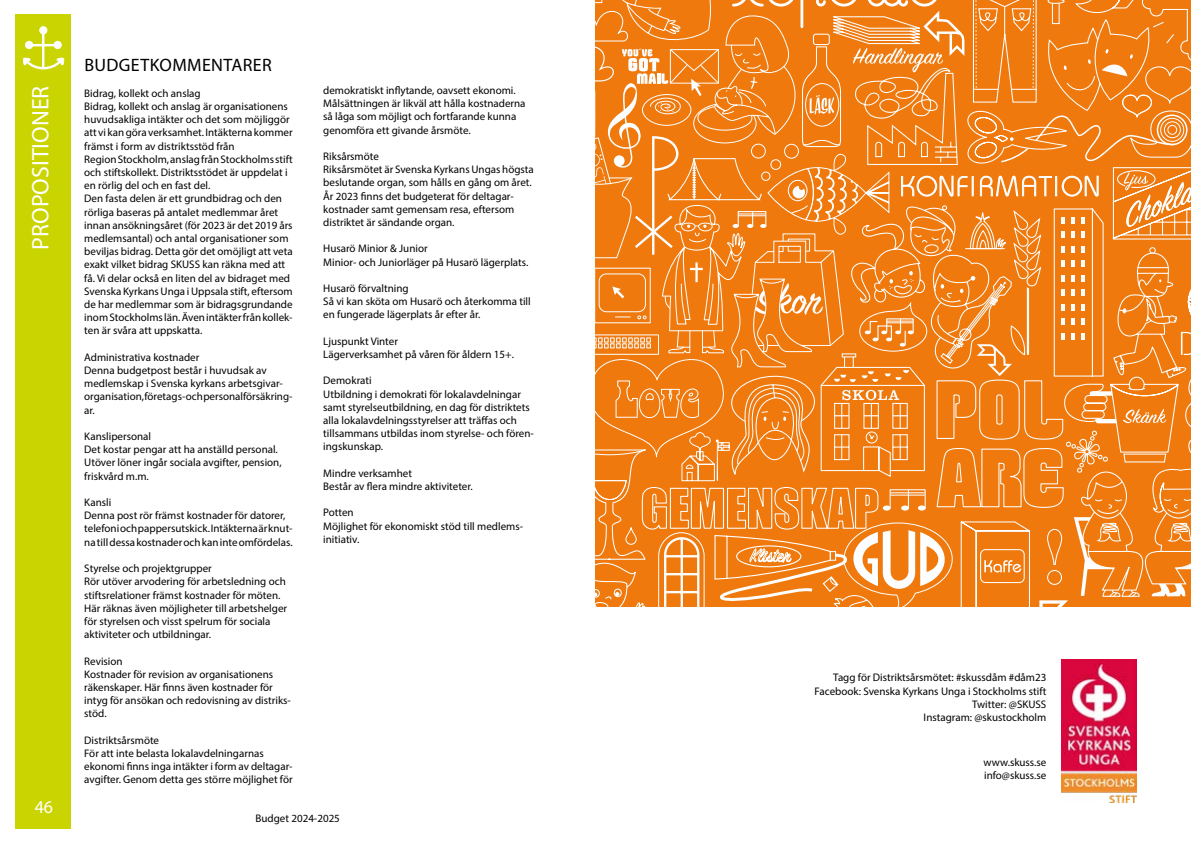
<style>
.page{position:relative;width:1191px;height:842px;background:#fff}
.page>*{position:absolute;margin:0;border:0;box-sizing:border-box;transform-origin:0 0}
.t1{font:24px "Myriad Pro";color:#fff}
.t2{font:18px "Myriad Pro";letter-spacing:.02em;color:#000}
.t3{font:18px "Myriad Pro";color:#fff}
.t4{font:11px/13.2px "Myriad Pro";color:#000}
</style>
<div class="page">
<div style="left:15px;top:14px;width:56px;height:815px;background:#cad400"></div>
<div style="left:39px;top:26px;width:8px;height:8px;background:#fff;border:1px solid #fff;border-radius:50%"></div>
<div style="left:25px;top:41px;width:8px;height:8px;background:#fff;border:1px solid #fff;border-radius:50%"></div>
<div style="left:54px;top:41px;width:8px;height:8px;background:#fff;border:1px solid #fff;border-radius:50%"></div>
<hr style="left:42px;top:33px;width:2px;height:35px;background:#fff">
<hr style="left:30px;top:44px;width:26px;height:2px;background:#fff">
<svg style="left:23px;top:58px;width:41px;height:12px"></svg>
<svg style="left:595px;top:0;width:596px;height:607px"></svg>
<svg style="left:851px;top:0;width:340px;height:505px"></svg>
<img style="left:1061px;top:659px;width:75px;height:143px">
<h1 class="t1" style="left:25px;top:250px;width:165px;rotate:-90deg">PROPOSITIONER</h1>
<h2 class="t3" style="left:35px;top:796px;width:20px">46</h2>
<h2 class="t2" style="left:84px;top:54px;width:189px">BUDGETKOMMENTARER</h2>
<p class="t4" style="left:84px;top:86px;width:210px">Bidrag, kollekt och anslag<br>Bidrag, kollekt och anslag är organisationens huvudsakliga intäkter och det som möjliggör att vi kan göra verksamhet. Intäkterna kommer främst i form av distriktsstöd från<br>Region Stockholm, anslag från Stockholms stift och stiftskollekt. Distriktsstödet är uppdelat i en rörlig del och en fast del.<br>Den fasta delen är ett grundbidrag och den rörliga baseras på antalet medlemmar året innan ansökningsåret (för 2023 är det 2019 års medlemsantal) och antal organisationer som beviljas bidrag. Detta gör det omöjligt att veta exakt vilket bidrag SKUSS kan räkna med att få. Vi delar också en liten del av bidraget med Svenska Kyrkans Unga i Uppsala stift, eftersom de har medlemmar som är bidragsgrundande inom Stockholms län. Även intäkter från kollek&shy;ten är svåra att uppskatta.</p>
<p class="t4" style="left:84px;top:350px;width:210px">Administrativa kostnader<br>Denna budgetpost består i huvudsak av medlemskap i Svenska kyrkans arbetsgivar&shy;organisation, företags- och personalförsäkring&shy;ar.</p>
<p class="t4" style="left:84px;top:430px;width:199px">Kanslipersonal<br>Det kostar pengar att ha anställd personal.<br>Utöver löner ingår sociala avgifter, pension, friskvård m.m.</p>
<p class="t4" style="left:84px;top:496px;width:210px">Kansli<br>Denna post rör främst kostnader för datorer, telefoni och pappersutskick. Intäkterna är knut&shy;na till dessa kostnader och kan inte omfördelas.</p>
<p class="t4" style="left:84px;top:562px;width:204px">Styrelse och projektgrupper<br>Rör utöver arvodering för arbetsledning och stiftsrelationer främst kostnader för möten.<br>Här räknas även möjligheter till arbetshelger för styrelsen och visst spelrum för sociala aktiviteter och utbildningar.</p>
<p class="t4" style="left:84px;top:654px;width:208px">Revision<br>Kostnader för revision av organisationens räkenskaper. Här finns även kostnader för intyg för ansökan och redovisning av distriks&shy;stöd.</p>
<p class="t4" style="left:84px;top:733px;width:210px">Distriktsårsmöte<br>För att inte belasta lokalavdelningarnas ekonomi finns inga intäkter i form av deltagar&shy;avgifter. Genom detta ges större möjlighet för</p>
<p class="t4" style="left:323px;top:83px;width:204px">demokratiskt inflytande, oavsett ekonomi.<br>Målsättningen är likväl att hålla kostnaderna så låga som möjligt och fortfarande kunna genomföra ett givande årsmöte.</p>
<p class="t4" style="left:323px;top:149px;width:212px">Riksårsmöte<br>Riksårsmötet är Svenska Kyrkans Ungas högsta beslutande organ, som hålls en gång om året.<br>År 2023 finns det budgeterat för deltagar&shy;kostnader samt gemensam resa, eftersom distriktet är sändande organ.</p>
<p class="t4" style="left:323px;top:242px;width:207px">Husarö Minior &amp; Junior<br>Minior- och Juniorläger på Husarö lägerplats.</p>
<p class="t4" style="left:323px;top:281px;width:209px">Husarö förvaltning<br>Så vi kan sköta om Husarö och återkomma till en fungerade lägerplats år efter år.</p>
<p class="t4" style="left:323px;top:334px;width:192px">Ljuspunkt Vinter<br>Lägerverksamhet på våren för åldern 15+.</p>
<p class="t4" style="left:323px;top:374px;width:212px">Demokrati<br>Utbildning i demokrati för lokalavdelningar samt styrelseutbildning, en dag för distriktets alla lokalavdelningsstyrelser att träffas och tillsammans utbildas inom styrelse- och fören&shy;ingskunskap.</p>
<p class="t4" style="left:323px;top:466px;width:151px">Mindre verksamhet<br>Består av flera mindre aktiviteter.</p>
<p class="t4" style="left:323px;top:506px;width:201px">Potten<br>Möjlighet för ekonomiskt stöd till medlems&shy;initiativ.</p>
<p class="t4" style="left:255px;top:811px;width:86px">Budget 2024-2025</p>
<p class="t4" style="left:265px;top:818px;width:68px">Motion 2024:4</p>
<p class="t4" style="left:814px;top:671px;width:233px;text-align:right">Tagg för Distriktsårsmötet: #skussdåm #dåm23<br>Facebook: Svenska Kyrkans Unga i Stockholms stift Twitter: @SKUSS<br>Instagram: @skustockholm</p>
<p class="t4" style="left:983px;top:755px;width:64px">www.skuss.se info@skuss.se</p>
</div>
